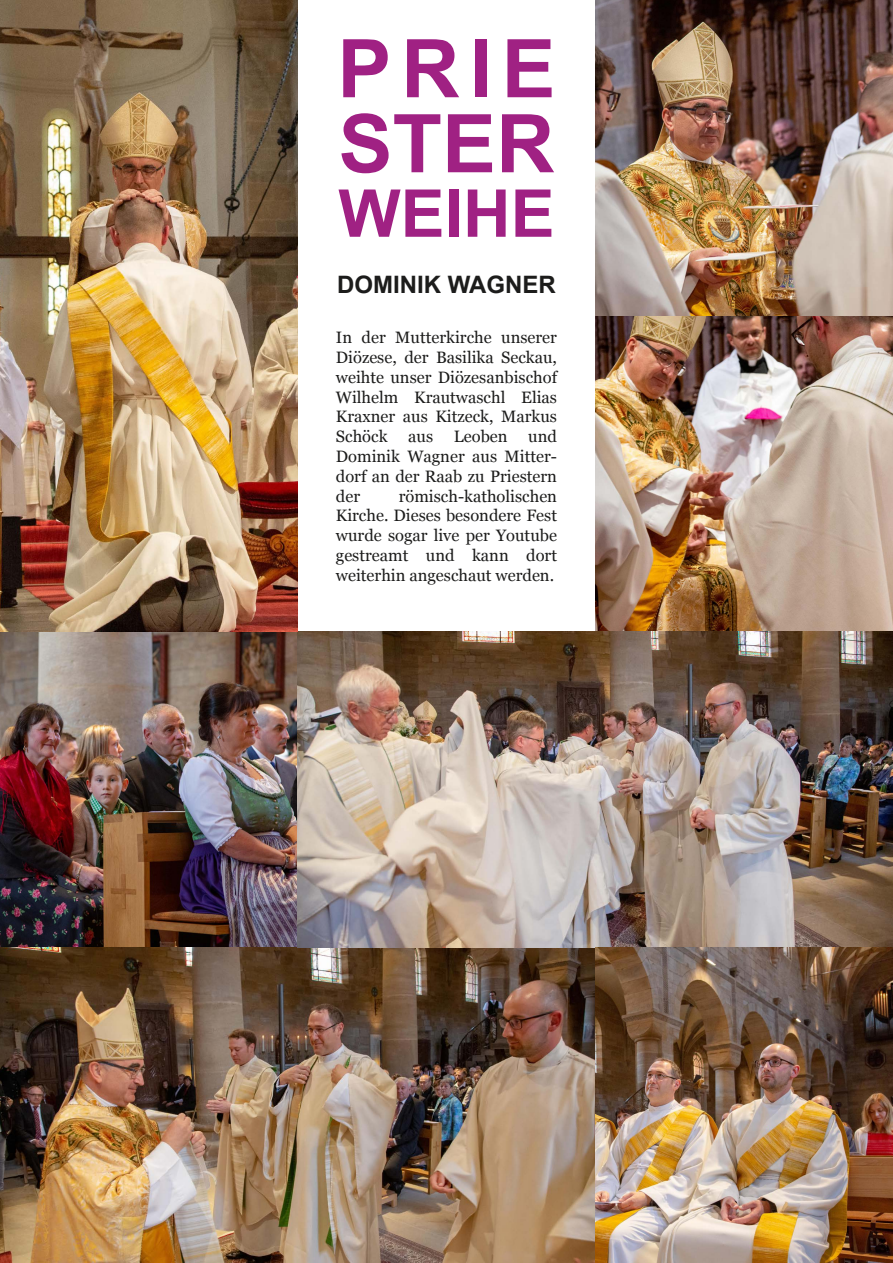
<style>
.page{position:relative;width:893px;height:1263px;background:#fff}
.page>*{position:absolute;margin:0;border:0;box-sizing:border-box;transform-origin:0 0}
.t1{font:700 81px/75px "Arial";letter-spacing:.06em;color:#a02183}
.t2{font:700 66px "Arial";color:#a02183}
.t3{font:700 24px "Arial";color:#1c1c1b}
.t4{font:16.5px/19.8px "Georgia";color:#1c1c1b;text-align:justify}
</style>
<div class="page">
<img style="left:0;top:631px;width:893px;height:632px">
<img style="left:595px;top:0;width:298px;height:631px">
<img style="left:0;top:0;width:298px;height:631px">
<h1 class="t1" style="left:337px;top:34px;width:220px">PRIE<br>STER</h1>
<h2 class="t2" style="left:338px;top:170px;width:218px">WEIHE</h2>
<h3 class="t3" style="left:337px;top:268px;width:220px">DOMINIK WAGNER</h3>
<p class="t4" style="left:336px;top:327px;width:223px">In der Mutterkirche unserer Diözese, der Basilika Seckau, weihte unser Diözesanbischof Wilhelm Krautwaschl Elias Kraxner aus Kitzeck, Markus Schöck</p>
<p class="t4" style="left:336px;top:426px;width:223px;text-indent:192px">und Dominik Wagner aus Mitter&shy;dorf an der Raab zu Priestern der</p>
<p class="t4" style="left:408px;top:426px;width:26px">aus</p>
<p class="t4" style="left:454px;top:426px;width:55px">Leoben</p>
<p class="t4" style="left:336px;top:485px;width:223px;text-indent:63px">römisch-katholischen Kirche. Dieses besondere Fest wurde sogar live per Youtube gestreamt und kann dort weiterhin angeschaut werden.</p>
</div>
